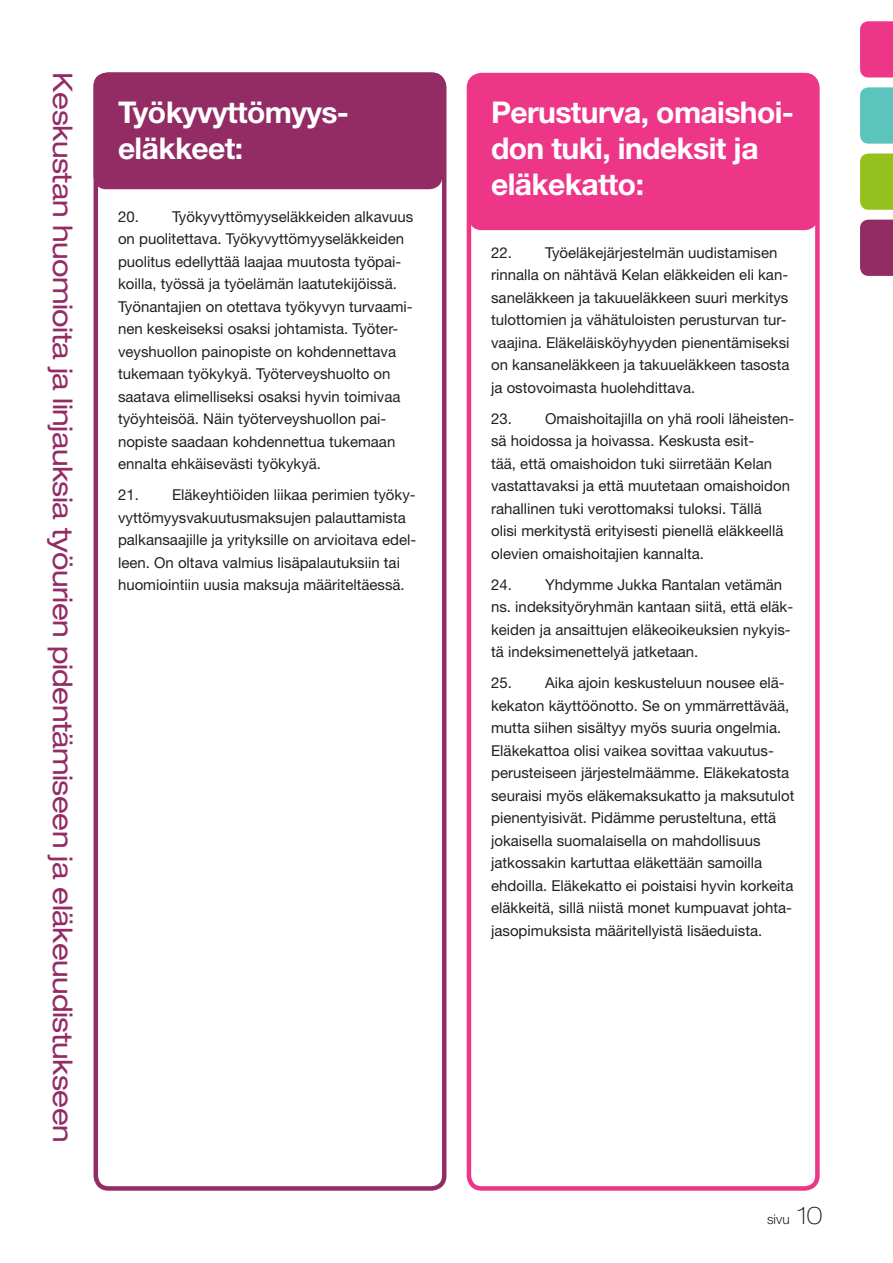
<style>
.page{position:relative;width:893px;height:1263px;background:#fff}
.page>*{position:absolute;margin:0;border:0;box-sizing:border-box;transform-origin:0 0}
.t1{font:700 30px/36px "Helvetica Neue LT Pro";letter-spacing:-.02em;color:#fff}
.t2{font:expanded 27px "Helvetica Neue LT Pro";letter-spacing:-.02em;color:#932b65}
.t3{font:15px/22.5px "Helvetica Neue LT Pro";color:#231f20}
.t4{font:300 13.5px "Helvetica Neue LT Pro";color:#231f20}
.s1{font-weight:100;font-stretch:expanded;font-size:24px}
</style>
<div class="page">
<svg style="left:860px;top:21px;width:33px;height:57px;background:#ee3c8c"></svg>
<div style="left:860px;top:87px;width:33px;height:57px;background:#5ac4bd"></div>
<div style="left:860px;top:220px;width:33px;height:56px;background:#932b65"></div>
<svg style="left:860px;top:153px;width:33px;height:57px;background:#98c225"></svg>
<div style="left:94px;top:72px;width:352px;height:1119px;border:4px solid #932b65;border-radius:13px"></div>
<div style="left:94px;top:73px;width:348px;height:116px;background:#932b65;border-radius:13px"></div>
<div style="left:467px;top:73px;width:353px;height:1118px;border:4px solid #ee3689;border-radius:13px"></div>
<div style="left:469px;top:73px;width:348px;height:157px;background:#ee3689;border-radius:13px"></div>
<p class="t2" style="left:80px;top:72px;width:1072px;rotate:90deg">Keskustan huomioita ja linjauksia työurien pidentämiseen ja eläkeuudistukseen</p>
<p class="t1" style="left:118px;top:94px;width:233px">Työkyvyttömyys&shy;eläkkeet:</p>
<p class="t3" style="left:118px;top:205px;width:297px">20. Työkyvyttömyyseläkkeiden alkavuus on puolitettava. Työkyvyttömyyseläkkeiden puolitus edellyttää laajaa muutosta työpai&shy;koilla, työssä ja työelämän laatutekijöissä.<br>Työnantajien on otettava työkyvyn turvaami&shy;nen keskeiseksi osaksi johtamista. Työter&shy;veyshuollon painopiste on kohdennettava tukemaan työkykyä. Työterveyshuolto on saatava elimelliseksi osaksi hyvin toimivaa työyhteisöä. Näin työterveyshuollon pai&shy;nopiste saadaan kohdennettua tukemaan ennalta ehkäisevästi työkykyä.</p>
<p class="t3" style="left:118px;top:483px;width:300px">21. Eläkeyhtiöiden liikaa perimien työky&shy;vyttömyysvakuutusmaksujen palauttamista palkansaajille ja yrityksille on arvioitava edel&shy;leen. On oltava valmius lisäpalautuksiin tai huomiointiin uusia maksuja määriteltäessä.</p>
<p class="t1" style="left:491px;top:94px;width:304px">Perusturva, omaishoi&shy;don tuki, indeksit ja eläkekatto:</p>
<p class="t3" style="left:491px;top:241px;width:300px">22. Työeläkejärjestelmän uudistamisen rinnalla on nähtävä Kelan eläkkeiden eli kan&shy;saneläkkeen ja takuueläkkeen suuri merkitys tulottomien ja vähätuloisten perusturvan tur&shy;vaajina. Eläkeläisköyhyyden pienentämiseksi on kansaneläkkeen ja takuueläkkeen tasosta ja ostovoimasta huolehdittava.</p>
<p class="t3" style="left:491px;top:407px;width:305px">23. Omaishoitajilla on yhä rooli läheisten&shy;sä hoidossa ja hoivassa. Keskusta esit-<br>tää, että omaishoidon tuki siirretään Kelan vastattavaksi ja että muutetaan omaishoidon rahallinen tuki verottomaksi tuloksi. Tällä<br>olisi merkitystä erityisesti pienellä eläkkeellä olevien omaishoitajien kannalta.</p>
<p class="t3" style="left:491px;top:573px;width:304px">24. Yhdymme Jukka Rantalan vetämän ns. indeksityöryhmän kantaan siitä, että eläk&shy;keiden ja ansaittujen eläkeoikeuksien nykyis&shy;tä indeksimenettelyä jatketaan.</p>
<p class="t3" style="left:491px;top:671px;width:305px">25. Aika ajoin keskusteluun nousee elä&shy;kekaton käyttöönotto. Se on ymmärrettävää, mutta siihen sisältyy myös suuria ongelmia.<br>Eläkekattoa olisi vaikea sovittaa vakuutus&shy;perusteiseen järjestelmäämme. Eläkekatosta seuraisi myös eläkemaksukatto ja maksutulot pienentyisivät. Pidämme perusteltuna, että jokaisella suomalaisella on mahdollisuus jatkossakin kartuttaa eläkettään samoilla ehdoilla. Eläkekatto ei poistaisi hyvin korkeita eläkkeitä, sillä niistä monet kumpuavat johta&shy;jasopimuksista määritellyistä lisäeduista.</p>
<p class="t4" style="left:767px;top:1210px;width:57px">sivu <span class="s1">10</span></p>
</div>
